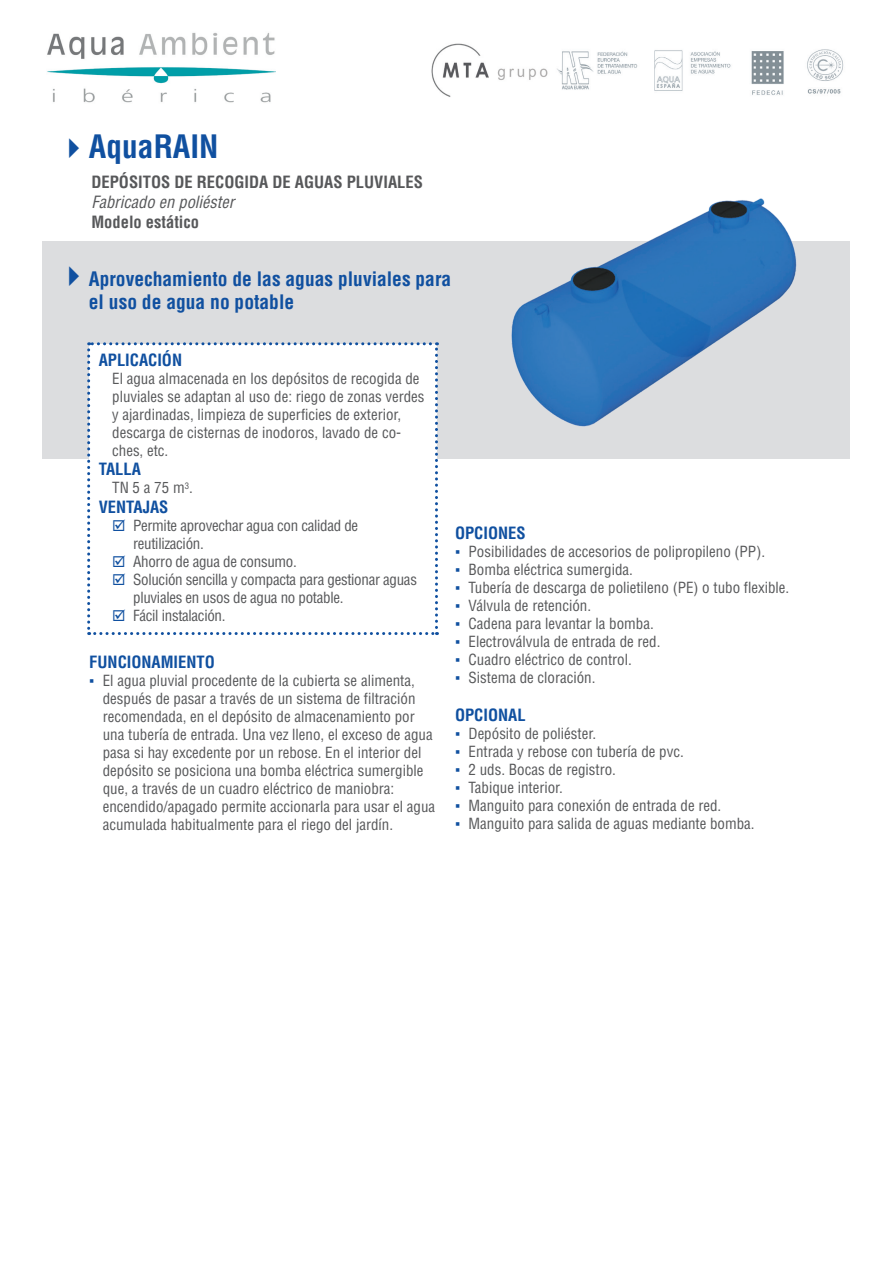
<style>
.page{position:relative;width:893px;height:1263px;background:#fff}
.page>*{position:absolute;margin:0;border:0;box-sizing:border-box;transform-origin:0 0}
.t1{font:700 condensed 31.5px "Helvetica LT Std";color:#1050a0}
.t2{font:700 condensed 19.5px/23.4px "Helvetica LT Std";color:#1050a0}
.t3{font:700 condensed 16.5px "Helvetica LT Std";color:#1050a0}
.t4{font:700 condensed 16.5px "Helvetica LT Std";color:#57585a}
.t5{font:italic condensed 16.5px "Helvetica LT Std";color:#57585a}
.t6{font:condensed 15px/18px "Helvetica LT Std";color:#57585a}
.t7{font:condensed 15px/18px "Helvetica LT Std";letter-spacing:-.02em;color:#57585a}
.s1{color:#1050a0}
.s2{font-family:"Century Gothic";font-stretch:normal;color:#1050a0}
</style>
<div class="page">
<div style="left:43px;top:241px;width:807px;height:218px;background:#dcdddf"></div>
<img style="left:511px;top:198px;width:286px;height:229px">
<svg style="left:87px;top:342px;width:351px;height:293px"></svg>
<img style="left:431px;top:43px;width:413px;height:54px">
<img style="left:47px;top:32px;width:228px;height:71px">
<h1 class="t1" style="left:57px;top:127px;width:163px">✔AquaRain</h1>
<p class="t4" style="left:91px;top:172px;width:333px">Depósitos de Recogida de Aguas Pluviales</p>
<p class="t5" style="left:91px;top:192px;width:144px">Fabricado en poliéster</p>
<p class="t4" style="left:91px;top:212px;width:109px">Modelo estático</p>
<h2 class="t2" style="left:89px;top:267px;width:364px;text-indent:-32px">✔Aprovechamiento de las aguas pluviales para el uso de agua no potable</h2>
<p class="t3" style="left:99px;top:349px;width:18px">APLIC</p>
<p class="t3" style="left:139px;top:349px;width:19px">ACIÓN</p>
<p class="t6" style="left:112px;top:369px;width:314px">El agua almacenada en los depósitos de recogida de pluviales se adaptan al uso de: riego de zonas verdes y ajardinadas, limpieza de superficies de exterior, descarga de cisternas de inodoros, lavado de co&shy;ches, etc.</p>
<p class="t3" style="left:99px;top:459px;width:44px">TALLA</p>
<p class="t6" style="left:112px;top:479px;width:82px">TN 5 a 75 m<sup>3</sup>.</p>
<p class="t3" style="left:99px;top:497px;width:10px">VENT</p>
<p class="t3" style="left:134px;top:497px;width:35px">AJAS</p>
<p class="t7" style="left:133px;top:517px;width:227px;text-indent:-21px"><span class="s1">☑</span> Permite aprovechar agua con calidad de reutilización.</p>
<p class="t7" style="left:112px;top:553px;width:186px"><span class="s1">☑</span> Ahorro de agua de consumo.</p>
<p class="t7" style="left:133px;top:571px;width:285px;text-indent:-21px"><span class="s1">☑</span> Solución sencilla y compacta para gestionar aguas pluviales en usos de agua no potable.</p>
<p class="t7" style="left:112px;top:607px;width:115px"><span class="s1">☑</span> Fácil instalación.</p>
<p class="t3" style="left:89px;top:652px;width:18px">FUNCION</p>
<p class="t3" style="left:152px;top:652px;width:31px">AMIENTO</p>
<p class="t6" style="left:103px;top:672px;width:334px;text-indent:-13px"><span class="s2">▪</span> El agua pluvial procedente de la cubierta se alimenta, después de pasar a través de un sistema de filtración recomendada, en el depósito de almacenamiento por una tubería de entrada. Una vez lleno, el exceso de agua pasa si hay excedente por un rebose. En el interior del depósito se posiciona una bomba eléctrica sumergible que, a través de un cuadro eléctrico de maniobra: encendido/apagado permite accionarla para usar el agua acumulada habitualmente para el riego del jardín.</p>
<p class="t3" style="left:455px;top:523px;width:10px">OPCIONES</p>
<p class="t6" style="left:455px;top:543px;width:312px"><span class="s2">▪</span> Posibilidades de accesorios de polipropileno (PP).</p>
<p class="t6" style="left:455px;top:561px;width:180px"><span class="s2">▪</span> Bomba eléctrica sumergida.</p>
<p class="t6" style="left:455px;top:579px;width:336px"><span class="s2">▪</span> Tubería de descarga de polietileno (PE) o tubo flexible.</p>
<p class="t6" style="left:455px;top:597px;width:138px"><span class="s2">▪</span> Válvula de retención.</p>
<p class="t6" style="left:455px;top:615px;width:200px"><span class="s2">▪</span> Cadena para levantar la bomba.</p>
<p class="t6" style="left:455px;top:633px;width:207px"><span class="s2">▪</span> Electroválvula de entrada de red.</p>
<p class="t6" style="left:455px;top:651px;width:178px"><span class="s2">▪</span> Cuadro eléctrico de control.</p>
<p class="t6" style="left:455px;top:669px;width:142px"><span class="s2">▪</span> Sistema de cloración.</p>
<p class="t3" style="left:455px;top:705px;width:10px">OPCION</p>
<p class="t3" style="left:508px;top:705px;width:17px">AL</p>
<p class="t6" style="left:455px;top:724px;width:143px"><span class="s2">▪</span> Depósito de poliéster.</p>
<p class="t6" style="left:455px;top:742px;width:230px"><span class="s2">▪</span> Entrada y rebose con tubería de pvc.</p>
<p class="t6" style="left:455px;top:760px;width:162px"><span class="s2">▪</span> 2 uds. Bocas de registro.</p>
<p class="t6" style="left:455px;top:778px;width:109px"><span class="s2">▪</span> Tabique interior.</p>
<p class="t6" style="left:455px;top:796px;width:268px"><span class="s2">▪</span> Manguito para conexión de entrada de red.</p>
<p class="t6" style="left:455px;top:814px;width:301px"><span class="s2">▪</span> Manguito para salida de aguas mediante bomba.</p>
</div>
